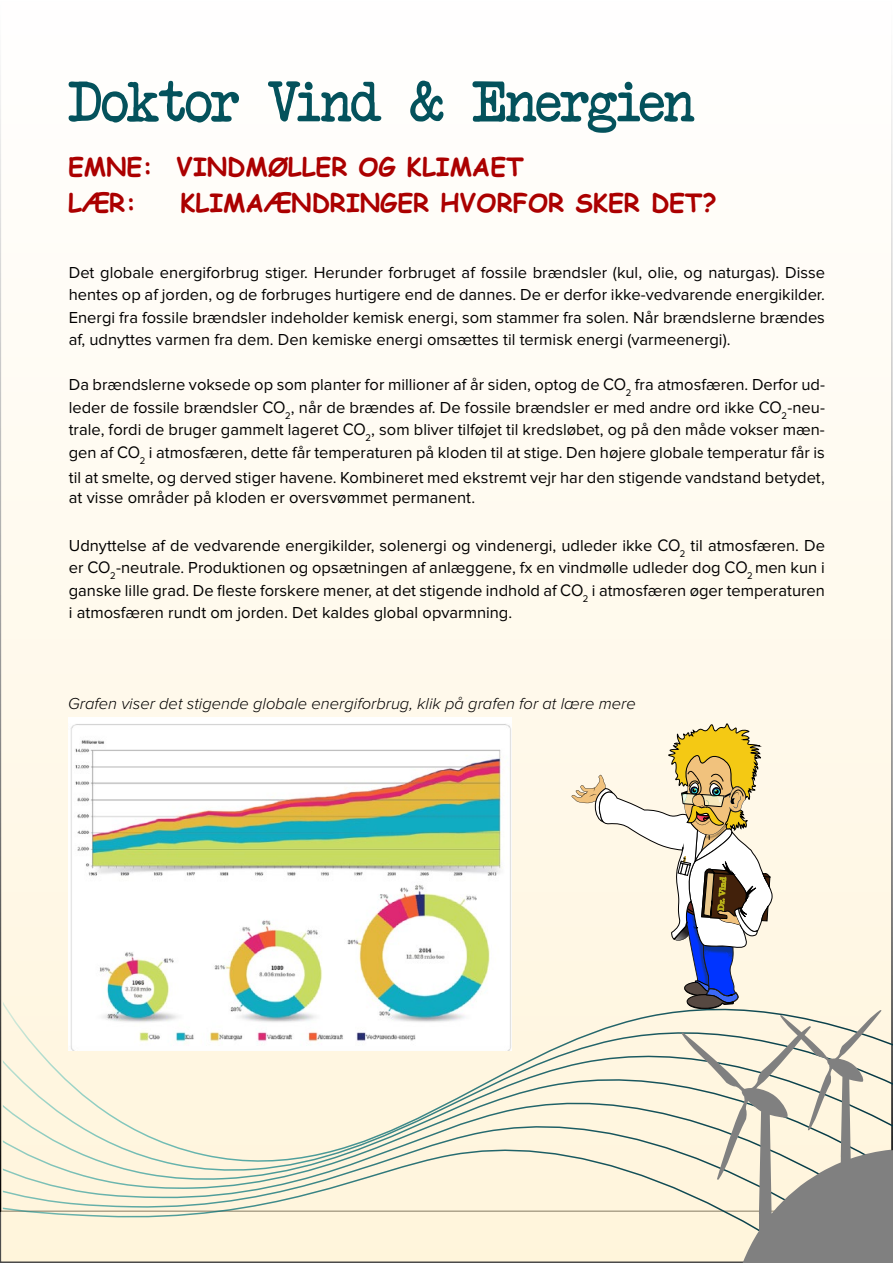
<style>
.page{position:relative;width:893px;height:1263px;background:#fff}
.page>*{position:absolute;margin:0;border:0;box-sizing:border-box;transform-origin:0 0}
.t1{font:55.5px "Another Typewriter";letter-spacing:-.025em;color:#04525c}
.t2{font:700 25.2px "Comic Sans MS";color:#ab0000}
.t3{font:16.5px/22.5px "Proxima Nova";color:#000;text-align:justify}
.t4{font:italic 300 16.5px "Proxima Nova";color:#000}
.s1{font-size:17.4px}
</style>
<div class="page">
<div style="left:0;top:1px;width:892px;height:1261px;background:#fffbf3"></div>
<img style="left:68px;top:718px;width:444px;height:259px">
<svg style="left:571px;top:723px;width:204px;height:254px"></svg>
<svg style="left:3px;top:984px;width:890px;height:4px"></svg>
<svg style="left:3px;top:998px;width:890px;height:265px;background:#f1eedb"></svg>
<svg style="left:681px;top:1009px;width:212px;height:254px;background:#cdc8ba"></svg>
<h1 class="t1" style="left:68px;top:66px;width:628px">Doktor Vind &amp; Energien</h1>
<h2 class="t2" style="left:68px;top:148px;width:457px">EMNE: VINDMØLLER OG KLIMAET</h2>
<h2 class="t2" style="left:68px;top:184px;width:70px">LÆR:</h2>
<h2 class="t2" style="left:180px;top:184px;width:538px">KLIMAÆNDRINGER HVORFOR SKER DET?</h2>
<p class="t3" style="left:69px;top:262px;width:758px">Det globale energiforbrug stiger. Herunder forbruget af fossile brændsler (kul, olie, og naturgas). Disse hentes op af jorden, og de forbruges hurtigere end de dannes. De er derfor ikke-vedvarende energikilder.<br>Energi fra fossile brændsler indeholder kemisk energi, som stammer fra solen. Når brændslerne brændes af, udnyttes varmen fra dem. Den kemiske energi omsættes til termisk energi (varmeenergi).</p>
<p class="t3" style="left:69px;top:374px;width:758px">Da brændslerne voksede op som planter for millioner af år siden, optog de <span class="s1">CO</span><sub>2</sub> fra atmosfæren. Derfor ud&shy;leder de fossile brændsler <span class="s1">CO</span><sub>2</sub>, når de brændes af. De fossile brændsler er med andre ord ikke <span class="s1">CO</span><sub>2</sub>-neu&shy;trale, fordi de bruger gammelt lageret <span class="s1">CO</span><sub>2</sub>, som bliver tilføjet til kredsløbet, og på den måde vokser mæn&shy;gen af <span class="s1">CO</span><sub>2</sub> i atmosfæren, dette får temperaturen på kloden til at stige. Den højere globale temperatur får is</p>
<p class="t3" style="left:69px;top:469px;width:758px;line-height:19.5px">til at smelte, og derved stiger havene. Kombineret med ekstremt vejr har den stigende vandstand betydet, at visse områder på kloden er oversvømmet permanent.</p>
<p class="t3" style="left:69px;top:535px;width:758px">Udnyttelse af de vedvarende energikilder, solenergi og vindenergi, udleder ikke <span class="s1">CO</span><sub>2</sub> til atmosfæren. De er <span class="s1">CO</span><sub>2</sub>-neutrale. Produktionen og opsætningen af anlæggene, fx en vindmølle udleder dog <span class="s1">CO</span><sub>2</sub> men kun i ganske lille grad. De fleste forskere mener, at det stigende indhold af <span class="s1">CO</span><sub>2</sub> i atmosfæren øger temperaturen i atmosfæren rundt om jorden. Det kaldes global opvarmning.</p>
<p class="t4" style="left:68px;top:696px;width:569px">Grafen viser det stigende globale energiforbrug, klik på grafen for at lære mere</p>
</div>
